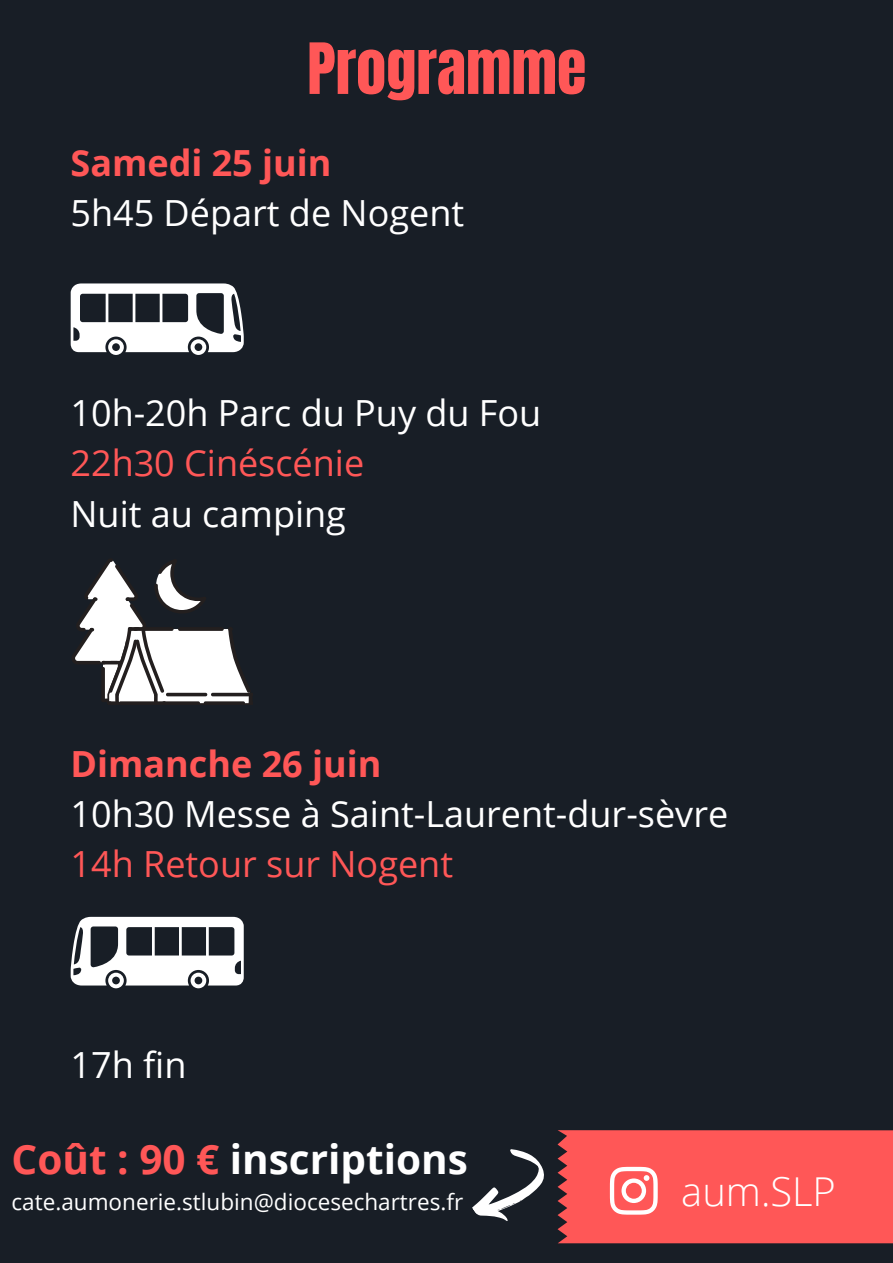
<style>
.page{position:relative;width:893px;height:1263px;background:#181e26}
.page>*{position:absolute;margin:0;border:0;box-sizing:border-box;transform-origin:0 0}
.t1{font:60px "Anton";color:#ff5757}
.t2{font:700 40.5px "Open Sans";color:#fff}
.t3{font:300 39.83px "Open Sans";color:#fff}
.t4{font:36px "Open Sans";color:#fff}
.t5{font:36px "Open Sans";color:#ff5757}
.t6{font:700 36px "Open Sans";color:#ff5757}
.t7{font:22.5px "Open Sans";color:#fff}
.s1{color:#ff5757}
</style>
<div class="page">
<svg style="left:71px;top:283px;width:173px;height:72px"></svg>
<svg style="left:71px;top:917px;width:173px;height:71px"></svg>
<svg style="left:72px;top:559px;width:180px;height:145px"></svg>
<svg style="left:472px;top:1130px;width:421px;height:113px"></svg>
<h1 class="t1" style="left:307px;top:26px;width:280px">Programme</h1>
<p class="t6" style="left:71px;top:137px;width:262px">Samedi 25 juin</p>
<p class="t4" style="left:71px;top:188px;width:395px">5h45 Départ de Nogent</p>
<p class="t4" style="left:71px;top:388px;width:472px">10h-20h Parc du Puy du Fou</p>
<p class="t5" style="left:71px;top:438px;width:295px">22h30 Cinéscénie</p>
<p class="t4" style="left:71px;top:488px;width:277px">Nuit au camping</p>
<p class="t6" style="left:71px;top:738px;width:312px">Dimanche 26 juin</p>
<p class="t4" style="left:71px;top:789px;width:659px">10h30 Messe à Saint-Laurent-dur-sèvre</p>
<p class="t5" style="left:71px;top:839px;width:384px">14h Retour sur Nogent</p>
<p class="t4" style="left:71px;top:1039px;width:117px">17h fin</p>
<p class="t2" style="left:12px;top:1130px;width:458px"><span class="s1">Coût : 90 €</span> inscriptions</p>
<p class="t7" style="left:12px;top:1186px;width:453px">cate.aumonerie.stlubin@diocesechartres.fr</p>
<p class="t3" style="left:681px;top:1163px;width:156px">aum.SLP</p>
</div>
